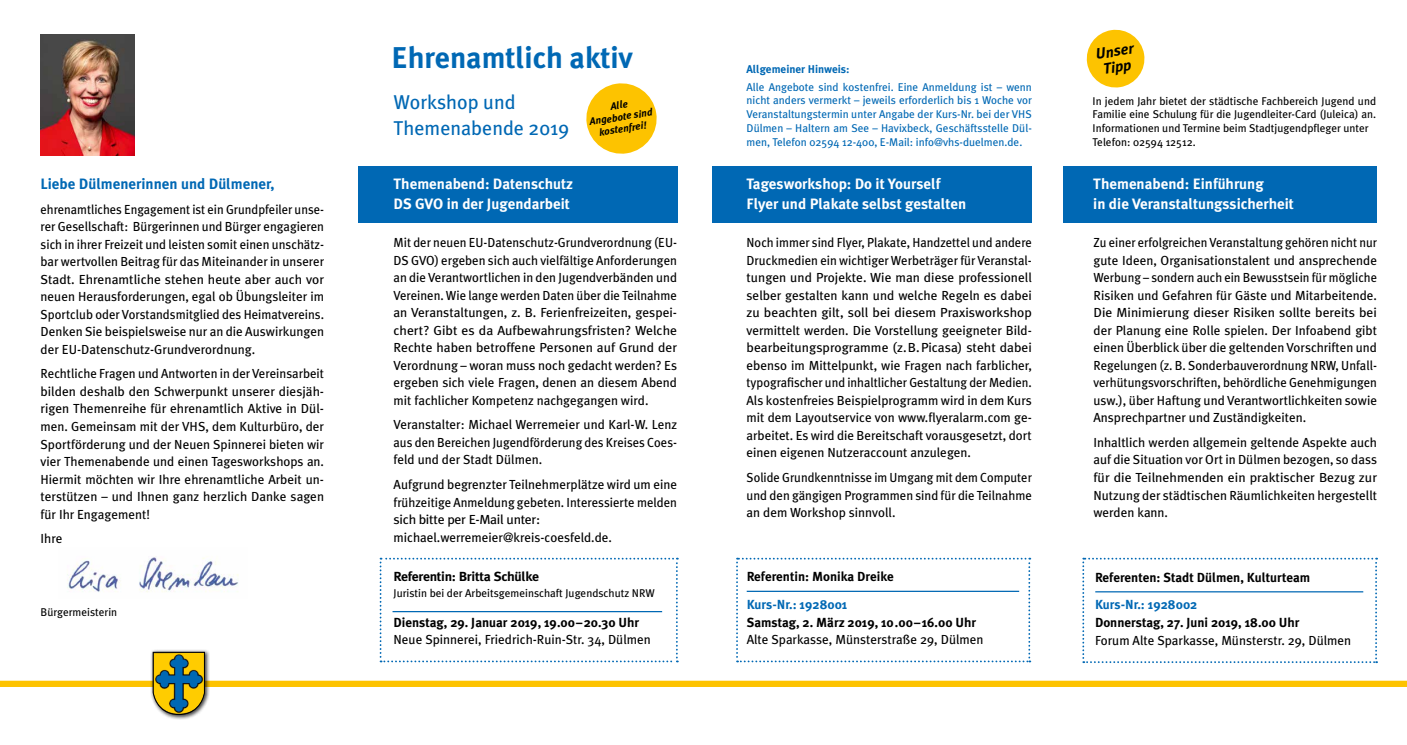
<style>
.page{position:relative;width:1407px;height:745px;background:#fff}
.page>*{position:absolute;margin:0;border:0;box-sizing:border-box;transform-origin:0 0}
.t1{font:700 30px "Meta Plus";color:#0068b4}
.t2{font:20px/26.2px "Meta Plus";color:#0068b4}
.t3{font:italic 700 15.12px/16.1px "Meta Plus";color:#000;text-align:center}
.t4{font:700 15px/20px "Meta Plus";color:#fff}
.t5{font:700 15px "Meta Plus";color:#0068b4}
.t6{font:13.12px/17.5px "Meta Plus";color:#000;text-align:justify;scale:.96 1}
.t7{font:13.12px/17.5px "Meta Plus";color:#000;text-align:justify;scale:.95 1}
.t8{font:13.12px/17.5px "Meta Plus";color:#000;text-align:justify}
.t9{font:700 13.12px "Meta Plus";color:#000}
.t10{font:700 13.12px "Meta Plus";color:#0068b4}
.t11{font:700 13.12px "Meta Plus";letter-spacing:-.025em;color:#000;scale:1.05 1}
.t12{font:11.25px/13.8px "Meta Plus";color:#0068b4;text-align:justify}
.t13{font:11.25px/13.8px "Meta Plus";color:#000}
.t14{font:700 11.25px "Meta Plus";color:#0068b4}
.t15{font:italic 700 10.25px/12px "Meta Plus";color:#000;text-align:center}
</style>
<div class="page">
<img style="left:67px;top:556px;width:172px;height:36px">
<img style="left:41px;top:34px;width:94px;height:121px">
<div style="left:358px;top:166px;width:319px;height:56px;background:#0068b4"></div>
<div style="left:0;top:680px;width:1407px;height:6px;background:#fdc300"></div>
<div style="left:150px;top:648px;width:60px;height:71px;background:#000;opacity:.75"></div>
<svg style="left:152px;top:651px;width:53px;height:64px;background:#8f9246"></svg>
<svg style="left:586px;top:83px;width:71px;height:71px"></svg>
<svg style="left:380px;top:557px;width:298px;height:105px"></svg>
<div style="left:712px;top:166px;width:320px;height:56px;background:#0068b4"></div>
<svg style="left:1082px;top:557px;width:295px;height:105px"></svg>
<div style="left:1063px;top:166px;width:314px;height:56px;background:#0068b4"></div>
<svg style="left:736px;top:557px;width:294px;height:105px"></svg>
<svg style="left:1086px;top:29px;width:59px;height:59px"></svg>
<p class="t5" style="left:41px;top:175px;width:235px">Liebe Dülmenerinnen und Dülmener,</p>
<p class="t7" style="left:41px;top:200px;width:300px">ehrenamtliches Engagement ist ein Grundpfeiler unse&shy;rer Gesellschaft: Bürgerinnen und Bürger engagieren sich in ihrer Freizeit und leisten somit einen unschätz&shy;bar wertvollen Beitrag für das Miteinander in unserer Stadt. Ehrenamtliche stehen heute aber auch vor neuen Herausforderungen, egal ob Übungsleiter im Sportclub oder Vorstandsmitglied des Heimatvereins.<br>Denken Sie beispielsweise nur an die Auswirkungen der EU-Datenschutz-Grundverordnung.</p>
<p class="t8" style="left:41px;top:365px;width:285px">Rechtliche Fragen und Antworten in der Vereinsarbeit bilden deshalb den Schwerpunkt unserer diesjäh&shy;rigen Themenreihe für ehrenamtlich Aktive in Dül&shy;men. Gemeinsam mit der VHS, dem Kulturbüro, der Sportförderung und der Neuen Spinnerei bieten wir vier Themenabende und einen Tagesworkshops an.<br>Hiermit möchten wir Ihre ehrenamtliche Arbeit un&shy;terstützen – und Ihnen ganz herzlich Danke sagen für Ihr Engagement!</p>
<p class="t8" style="left:41px;top:529px;width:23px">Ihre</p>
<p class="t13" style="left:41px;top:604px;width:78px">Bürgermeisterin</p>
<h1 class="t1" style="left:392px;top:41px;width:243px">Ehrenamtlich aktiv</h1>
<h2 class="t2" style="left:393px;top:88px;width:177px">Workshop und<br>Themenabende 2019</h2>
<p class="t15" style="left:587px;top:104px;width:65px;rotate:-9deg">Alle<br>Angebote sind kostenfrei!</p>
<p class="t4" style="left:393px;top:174px;width:181px">Themenabend: Datenschutz<br>DS GVO in der Jugendarbeit</p>
<p class="t6" style="left:393px;top:233px;width:297px">Mit der neuen EU-Datenschutz-Grundverordnung (EU-DS GVO) ergeben sich auch vielfältige Anforderungen an die Verantwortlichen in den Jugendverbänden und Vereinen. Wie lange werden Daten über die Teilnahme an Veranstaltungen, z. B. Ferienfreizeiten, gespei&shy;chert? Gibt es da Aufbewahrungsfristen? Welche Rechte haben betroffene Personen auf Grund der Verordnung – woran muss noch gedacht werden? Es ergeben sich viele Fragen, denen an diesem Abend mit fachlicher Kompetenz nachgegangen wird.</p>
<p class="t8" style="left:393px;top:415px;width:285px">Veranstalter: Michael Werremeier und Karl-W. Lenz aus den Bereichen Jugendförderung des Kreises Coes&shy;feld und der Stadt Dülmen.</p>
<p class="t8" style="left:393px;top:475px;width:285px;text-align:left">Aufgrund begrenzter Teilnehmerplätze wird um eine frühzeitige Anmeldung gebeten. Interessierte melden sich bitte per E-Mail unter: michael.werremeier@kreis-coesfeld.de.</p>
<p class="t11" style="left:393px;top:569px;width:140px">Referentin: Britta Schülke</p>
<p class="t13" style="left:393px;top:585px;width:263px">Juristin bei der Arbeitsgemeinschaft Jugendschutz NRW</p>
<p class="t9" style="left:393px;top:614px;width:247px">Dienstag, 29. Januar 2019, 19.00–20.30 Uhr</p>
<p class="t8" style="left:393px;top:630px;width:259px">Neue Spinnerei, Friedrich-Ruin-Str. 34, Dülmen</p>
<p class="t14" style="left:746px;top:63px;width:105px">Allgemeiner Hinweis:</p>
<p class="t12" style="left:746px;top:80px;width:287px">Alle Angebote sind kostenfrei. Eine Anmeldung ist – wenn nicht anders vermerkt – jeweils erforderlich bis 1 Woche vor Veranstaltungstermin unter Angabe der Kurs-Nr. bei der VHS Dülmen – Haltern am See – Havixbeck, Geschäftsstelle Dül&shy;men, Telefon 02594 12-400, E-Mail: info@vhs-duelmen.de.</p>
<p class="t4" style="left:746px;top:173px;width:221px">Tagesworkshop: Do it Yourself<br>Flyer und Plakate selbst gestalten</p>
<p class="t6" style="left:746px;top:233px;width:299px">Noch immer sind Flyer, Plakate, Handzettel und andere Druckmedien ein wichtiger Werbeträger für Veranstal&shy;tungen und Projekte. Wie man diese professionell selber gestalten kann und welche Regeln es dabei zu beachten gilt, soll bei diesem Praxisworkshop vermittelt werden. Die Vorstellung geeigneter Bild&shy;bearbeitungsprogramme (z. B. Picasa) steht dabei ebenso im Mittelpunkt, wie Fragen nach farblicher, typografischer und inhaltlicher Gestaltung der Medien.<br>Als kostenfreies Beispielprogramm wird in dem Kurs mit dem Layoutservice von www.flyeralarm.com ge&shy;arbeitet. Es wird die Bereitschaft vorausgesetzt, dort einen eigenen Nutzeraccount anzulegen.</p>
<p class="t7" style="left:746px;top:468px;width:302px">Solide Grundkenntnisse im Umgang mit dem Computer und den gängigen Programmen sind für die Teilnahme an dem Workshop sinnvoll.</p>
<p class="t9" style="left:747px;top:569px;width:149px">Referentin: Monika Dreike</p>
<p class="t10" style="left:747px;top:596px;width:102px">Kurs-Nr.: 1928001</p>
<p class="t9" style="left:747px;top:614px;width:231px">Samstag, 2. März 2019, 10.00–16.00 Uhr</p>
<p class="t8" style="left:747px;top:630px;width:238px">Alte Sparkasse, Münsterstraße 29, Dülmen</p>
<p class="t3" style="left:1094px;top:46px;width:40px;rotate:-9deg">Unser<br>Tipp</p>
<p class="t13" style="left:1092px;top:94px;width:285px">In jedem Jahr bietet der städtische Fachbereich Jugend und Familie eine Schulung für die Jugendleiter-Card (Juleica) an.<br>Informationen und Termine beim Stadtjugendpfleger unter Telefon: 02594 12512.</p>
<p class="t4" style="left:1093px;top:173px;width:202px">Themenabend: Einführung<br>in die Veranstaltungssicherheit</p>
<p class="t7" style="left:1093px;top:233px;width:300px">Zu einer erfolgreichen Veranstaltung gehören nicht nur gute Ideen, Organisationstalent und ansprechende Werbung – sondern auch ein Bewusstsein für mögliche Risiken und Gefahren für Gäste und Mitarbeitende.<br>Die Minimierung dieser Risiken sollte bereits bei der Planung eine Rolle spielen. Der Infoabend gibt einen Überblick über die geltenden Vorschriften und Regelungen (z. B. Sonderbauverordnung NRW, Unfall&shy;verhütungsvorschriften, behördliche Genehmigungen usw.), über Haftung und Verantwortlichkeiten sowie Ansprechpartner und Zuständigkeiten.</p>
<p class="t8" style="left:1093px;top:433px;width:285px">Inhaltlich werden allgemein geltende Aspekte auch auf die Situation vor Ort in Dülmen bezogen, so dass für die Teilnehmenden ein praktischer Bezug zur Nutzung der städtischen Räumlichkeiten hergestellt werden kann.</p>
<p class="t9" style="left:1095px;top:569px;width:217px">Referenten: Stadt Dülmen, Kulturteam</p>
<p class="t10" style="left:1095px;top:597px;width:104px">Kurs-Nr.: 1928002</p>
<p class="t9" style="left:1095px;top:614px;width:206px">Donnerstag, 27. Juni 2019, 18.00 Uhr</p>
<p class="t8" style="left:1095px;top:630px;width:258px">Forum Alte Sparkasse, Münsterstr. 29, Dülmen</p>
</div>
